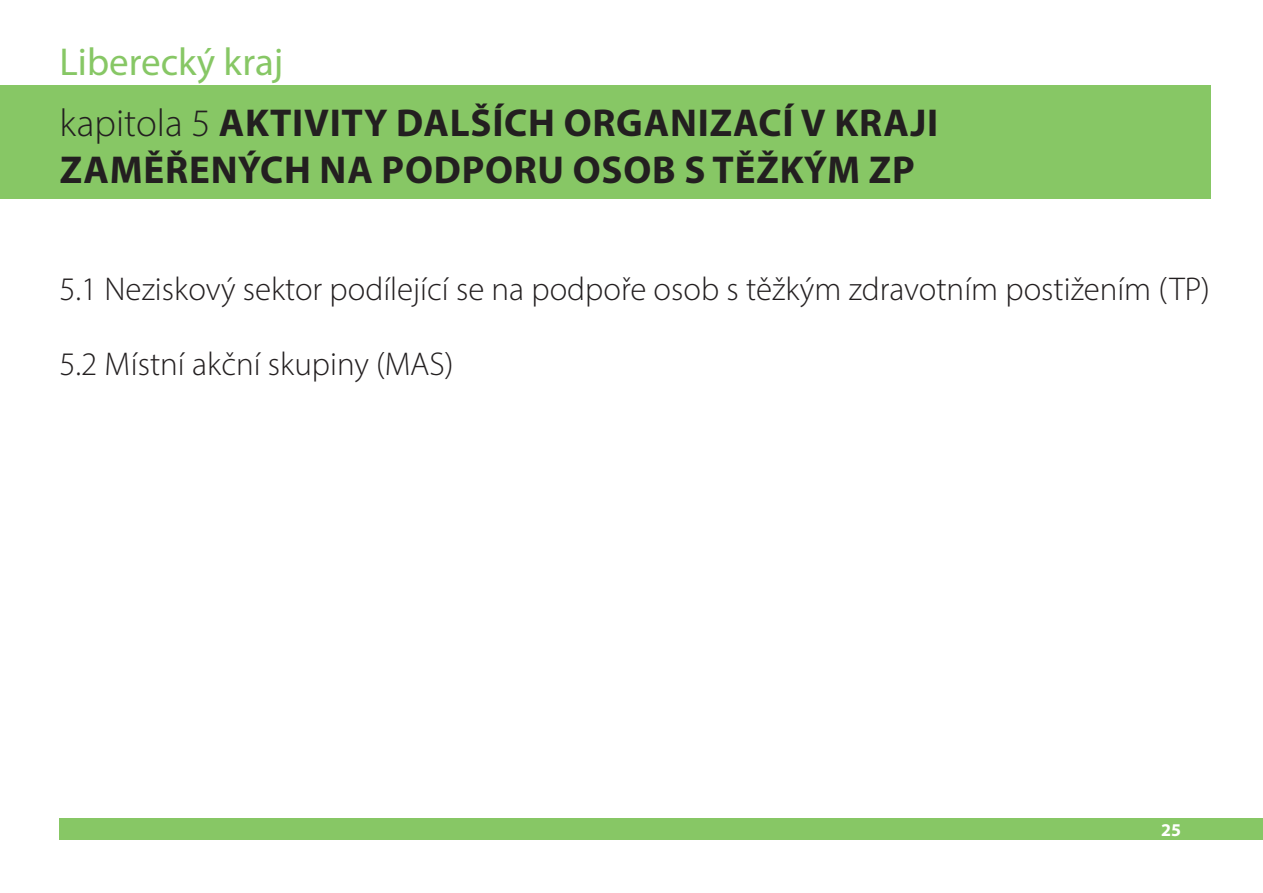
<style>
.page{position:relative;width:1263px;height:893px;background:#fff}
.page>*{position:absolute;margin:0;border:0;box-sizing:border-box;transform-origin:0 0}
.t1{font:700 39px "Myriad Pro";letter-spacing:.02em;color:#231f20}
.t2{font:39px "Myriad Pro";color:#87c765}
.t3{font:300 33px "Myriad Pro";color:#231f20}
.t4{font:700 18px "Myriad Pro";color:#fff}
.s1{font-weight:300}
.s2{color:#87c765}
</style>
<div class="page">
<div style="left:0;top:85px;width:1210px;height:113px;background:#87c765"></div>
<div style="left:60px;top:819px;width:1203px;height:21px;background:#87c765"></div>
<p class="t2" style="left:60px;top:37px;width:225px">Liberecký kraj</p>
<p class="t1" style="left:59px;top:98px;width:880px"><span class="s1">kapitola 5</span> AKTIVITY DALŠÍCH ORGANIZACÍ V KRAJI</p>
<p class="t1" style="left:60px;top:144px;width:856px">ZAMĚŘENÝCH NA PODPORU OSOB S TĚŽKÝM ZP</p>
<p class="t3" style="left:59px;top:269px;width:1152px">5.1 Neziskový sektor podílející se na podpoře osob s těžkým zdravotním postižením (TP)</p>
<p class="t3" style="left:59px;top:344px;width:395px">5.2 Místní akční skupiny (MAS)</p>
<p class="t4" style="left:1161px;top:818px;width:40px">25<span class="s2">25</span></p>
</div>
